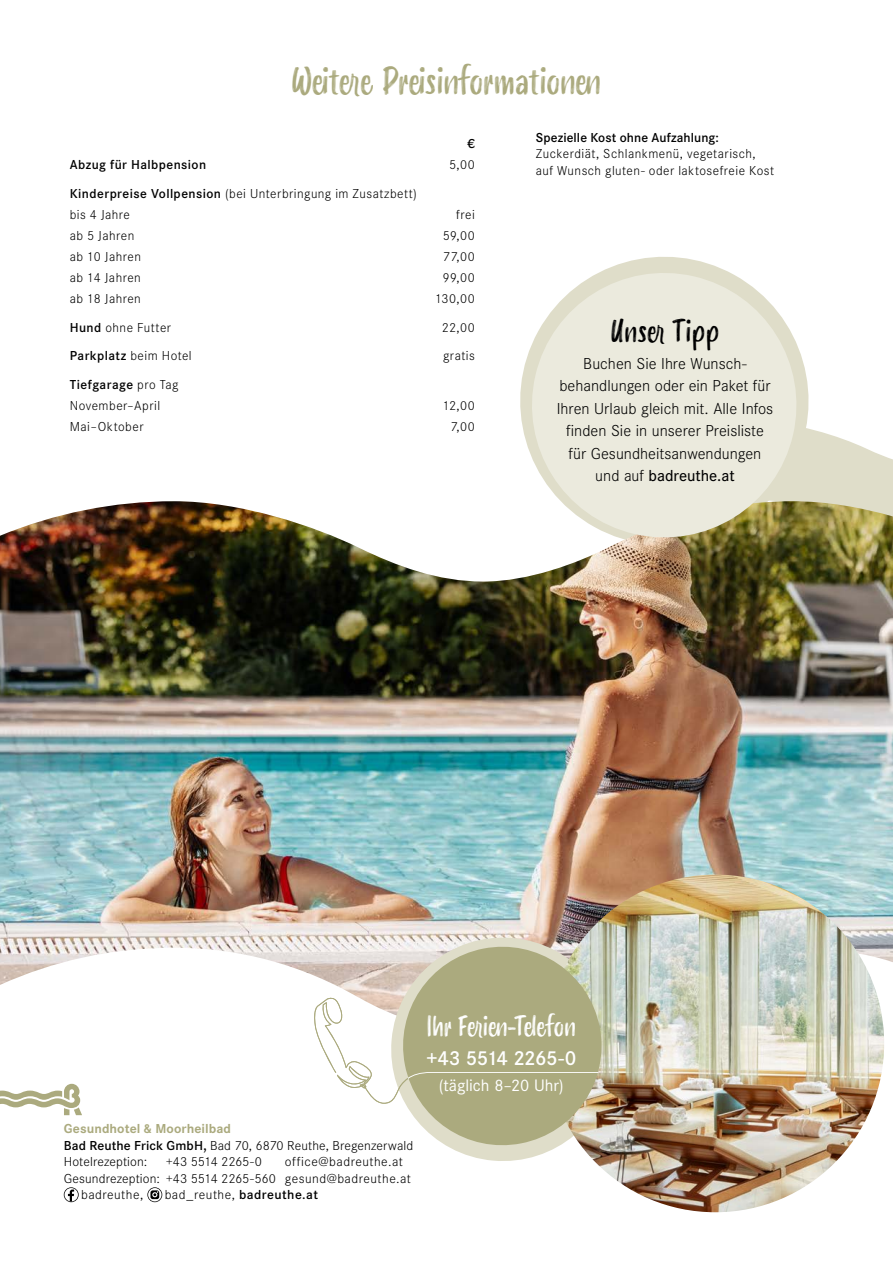
<style>
.page{position:relative;width:893px;height:1263px;background:#fff}
.page>*{position:absolute;margin:0;border:0;box-sizing:border-box;transform-origin:0 0}
.Unterüberschrift_gruen{font:36px "Smoothy";letter-spacing:-.025em;color:#abaa7e}
.t1{font:30px "Smoothy";letter-spacing:-.01em;color:#000}
.Unterüberschrift_gruen-2{font:27px "Smoothy";letter-spacing:-.045em;color:#fff}
.t2{font:600 21px "Corporate S Pro";letter-spacing:-.035em;color:#fff}
.t3{font:17.25px "Corporate S Pro";color:#fff}
.t4{font:300 16.5px/22.5px "Corporate S Pro";color:#000;text-align:center}
.text{font:300 13.5px/16.2px "Corporate S Pro";letter-spacing:.035em;color:#000}
.text-2{font:300 13.5px "Corporate S Pro";letter-spacing:.01em;color:#000}
.t5{font:600 13.5px "Corporate S Pro";letter-spacing:.03em;color:#000}
.t6{font:700 13.5px "Corporate S Pro";letter-spacing:.005em;color:#abaa7e}
.text-3{font:300 13.5px "Corporate S Pro";letter-spacing:-.005em;color:#000}
.s1{font-weight:600}
.s2{font-weight:300}
.s3{font-weight:500}
</style>
<div class="page">
<svg style="left:829px;top:434px;width:64px;height:67px"></svg>
<svg style="left:635px;top:257px;width:194px;height:244px"></svg>
<img style="left:0;top:501px;width:893px;height:529px">
<svg style="left:519px;top:260px;width:290px;height:290px;fill:#ebeadd"></svg>
<svg style="left:386px;top:933px;width:205px;height:228px"></svg>
<img style="left:546px;top:874px;width:338px;height:338px;border-radius:169px">
<svg style="left:394px;top:938px;width:216px;height:216px;background:#c4c1a6"></svg>
<svg style="left:64px;top:1187px;width:15px;height:15px"></svg>
<svg style="left:147px;top:1187px;width:15px;height:15px"></svg>
<svg style="left:0;top:1084px;width:82px;height:31px"></svg>
<svg style="left:312px;top:996px;width:286px;height:108px"></svg>
<p class="Unterüberschrift_gruen" style="left:291px;top:55px;width:312px">Weitere Preisinformationen</p>
<p class="t5" style="left:467px;top:134px;width:9px">€</p>
<p class="t5" style="left:70px;top:155px;width:138px">Abzug für Halbpension</p>
<p class="text" style="left:449px;top:156px;width:27px">5,00</p>
<p class="text" style="left:70px;top:184px;width:349px"><span class="s1">Kinderpreise Vollpension</span> (bei Unterbringung im Zusatzbett)</p>
<p class="text" style="left:70px;top:205px;width:62px">bis 4 Jahre</p>
<p class="text" style="left:456px;top:205px;width:20px">frei</p>
<p class="text" style="left:70px;top:226px;width:66px">ab 5 Jahren</p>
<p class="text" style="left:443px;top:226px;width:34px">59,00</p>
<p class="text" style="left:70px;top:248px;width:73px">ab 10 Jahren</p>
<p class="text" style="left:443px;top:248px;width:33px">77,00</p>
<p class="text" style="left:70px;top:269px;width:73px">ab 14 Jahren</p>
<p class="text" style="left:443px;top:269px;width:34px">99,00</p>
<p class="text" style="left:70px;top:290px;width:73px">ab 18 Jahren</p>
<p class="text" style="left:435px;top:290px;width:41px">130,00</p>
<p class="text" style="left:70px;top:318px;width:103px"><span class="s1">Hund</span> ohne Futter</p>
<p class="text" style="left:442px;top:318px;width:34px">22,00</p>
<p class="t5" style="left:70px;top:346px;width:123px">Parkplatz <span class="s2">beim Hotel</span></p>
<p class="text" style="left:443px;top:347px;width:33px">gratis</p>
<p class="t5" style="left:70px;top:374px;width:110px">Tiefgarage <span class="s2">pro Tag</span></p>
<p class="text" style="left:70px;top:396px;width:92px">November–April</p>
<p class="text" style="left:443px;top:396px;width:34px">12,00</p>
<p class="text" style="left:70px;top:417px;width:75px">Mai–Oktober</p>
<p class="text" style="left:450px;top:417px;width:26px">7,00</p>
<p class="text" style="left:536px;top:129px;width:221px"><span class="s1">Spezielle Kost ohne Aufzahlung:<br></span>Zuckerdiät, Schlankmenü, vegetarisch,</p>
<p class="text" style="left:536px;top:161px;width:240px">auf Wunsch gluten- oder laktosefreie Kost</p>
<p class="t1" style="left:610px;top:309px;width:111px">Unser Tipp</p>
<p class="t4" style="left:557px;top:351px;width:218px">Buchen Sie Ihre Wunsch&shy;behandlungen oder ein Paket für<br>Ihren Urlaub gleich mit. Alle Infos finden Sie in unserer Preisliste für Gesundheitsanwendungen und auf <span class="s3">badreuthe.at</span></p>
<p class="t6" style="left:64px;top:1118px;width:169px">Gesundhotel &amp; Moorheilbad</p>
<p class="text-2" style="left:64px;top:1136px;width:351px"><span class="s1">Bad Reuthe Frick GmbH,</span> Bad 70, 6870 Reuthe, Bregenzerwald</p>
<p class="text-2" style="left:64px;top:1152px;width:85px">Hotelrezeption:</p>
<p class="text-3" style="left:166px;top:1152px;width:98px">+43 5514 2265-0</p>
<p class="text" style="left:285px;top:1153px;width:120px">office@badreuthe.at</p>
<p class="text-2" style="left:64px;top:1169px;width:349px">Gesundrezeption: +43 5514 2265-560 gesund@badreuthe.at</p>
<p class="text" style="left:81px;top:1186px;width:64px">badreuthe,</p>
<p class="t5" style="left:165px;top:1185px;width:155px"><span class="s2">bad_reuthe,</span> badreuthe.at</p>
<p class="Unterüberschrift_gruen-2" style="left:426px;top:1006px;width:152px">Ihr Ferien-Telefon</p>
<p class="t2" style="left:426px;top:1043px;width:152px">+43 5514 2265-0</p>
<p class="t3" style="left:439px;top:1073px;width:126px">(täglich 8–20 Uhr)</p>
</div>
